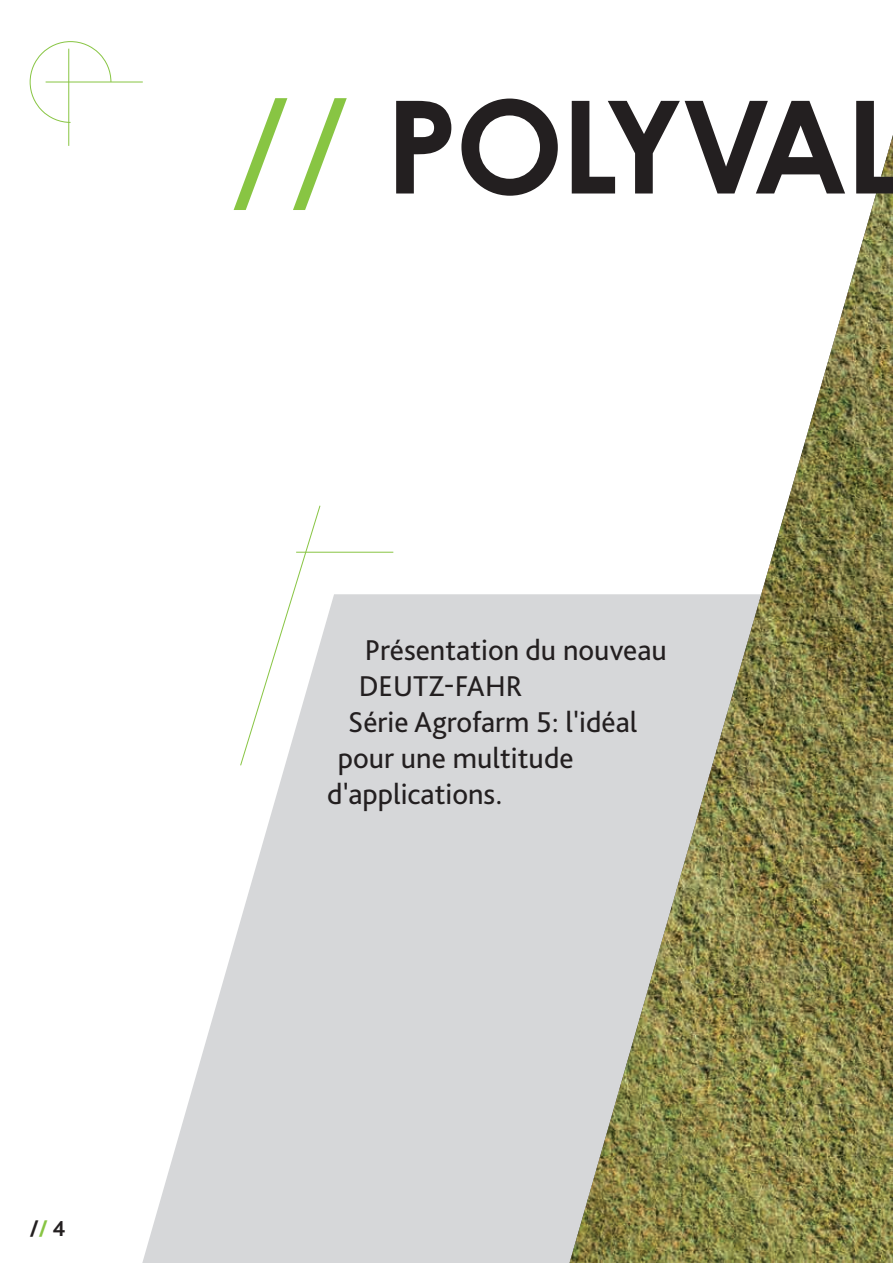
<style>
.page{position:relative;width:893px;height:1263px;background:#fff}
.page>*{position:absolute;margin:0;border:0;box-sizing:border-box;transform-origin:0 0}
.t1{font:700 129px "Century Gothic Pro";letter-spacing:-.02em;color:#231f20}
.t2{font:30px "Bliss Pro";color:#231f20}
.t3{font:700 22.5px "Bliss Pro";color:#231f20}
.s1{color:#88c543}
</style>
<div class="page">
<svg style="left:142px;top:594px;width:427px;height:669px;fill:#d6d7d9"></svg>
<hr style="left:46px;top:82px;width:97px;height:1px;background:#88c543">
<hr style="left:68px;top:49px;width:1px;height:97px;background:#88c543">
<svg style="left:29px;top:41px;width:83px;height:82px"></svg>
<img style="left:569px;top:135px;width:324px;height:1128px">
<hr style="left:296px;top:552px;width:97px;height:1px;background:#88c543">
<svg style="left:240px;top:505px;width:81px;height:261px"></svg>
<h1 class="t1" style="left:231px;top:66px;width:673px"><span class="s1">//</span> POLYVAL</h1>
<p class="t3" style="left:30px;top:1215px;width:37px">/<span class="s1">/</span> 4</p>
<p class="t2" style="left:365px;top:631px;width:304px">Présentation du nouveau</p>
<p class="t2" style="left:359px;top:667px;width:165px">DEUTZ-FAHR</p>
<p class="t2" style="left:348px;top:703px;width:291px">Série Agrofarm 5: l'idéal</p>
<p class="t2" style="left:338px;top:739px;width:237px">pour une multitude</p>
<p class="t2" style="left:327px;top:775px;width:177px">d'applications.</p>
</div>
